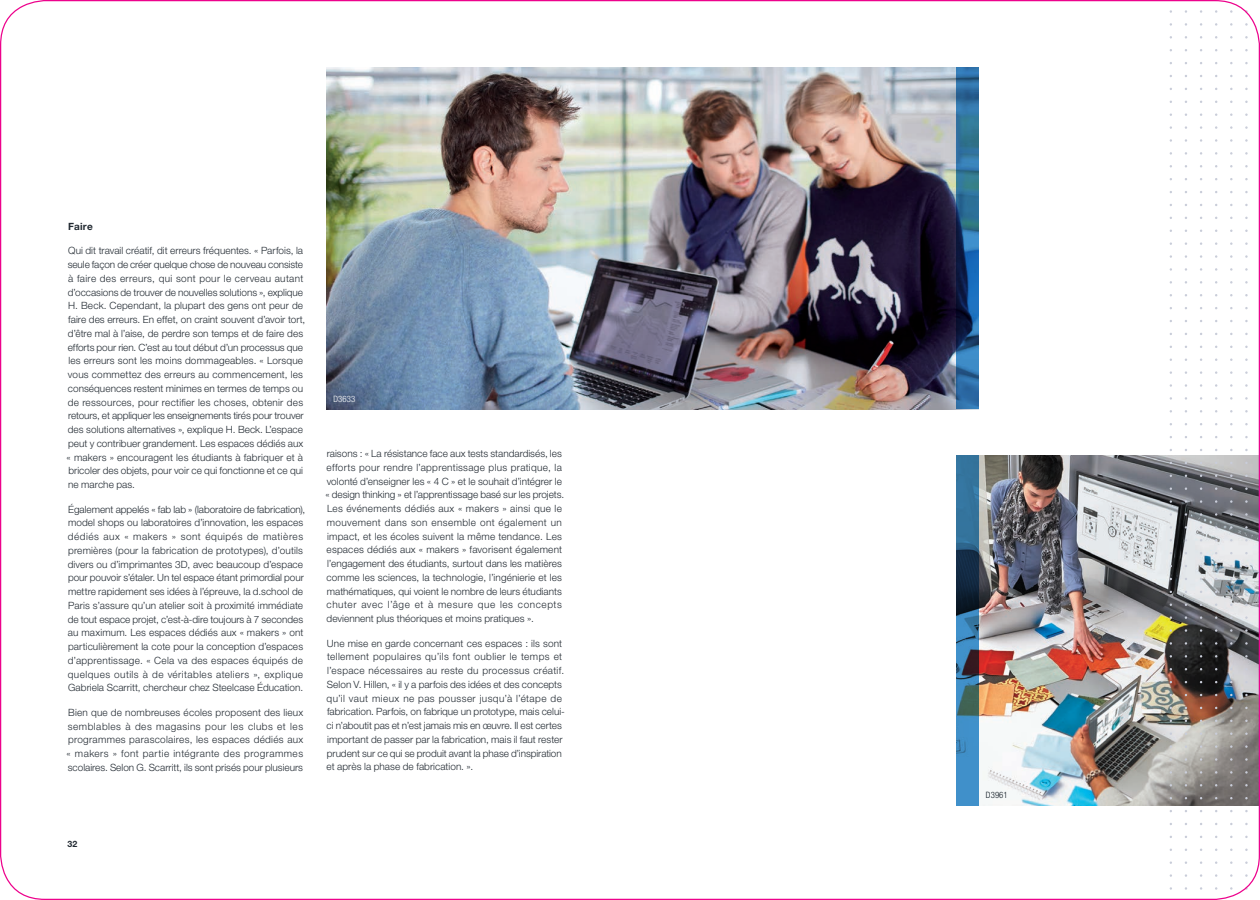
<style>
.page{position:relative;width:1260px;height:900px;background:#fff}
.page>*{position:absolute;margin:0;border:0;box-sizing:border-box;transform-origin:0 0}
.t1{font:300 10px/13.8px "Helvetica Neue LT Pro";letter-spacing:.005em;color:#222a32}
.t2{font:700 10px "Helvetica Neue LT Pro";letter-spacing:.025em;color:#222a32}
.t3{font:300 condensed 8.75px "Helvetica Neue LT Pro";letter-spacing:.01em;color:#fff}
.t4{font:300 condensed 8.75px "Helvetica Neue LT Pro";letter-spacing:.01em;color:#0d1720}
.t5{font:700 8.75px "Helvetica Neue LT Pro";color:#222a32}
</style>
<div class="page">
<img style="left:0;top:0;width:1260px;height:900px">
<p class="t2" style="left:68px;top:220px;width:26px">Faire</p>
<p class="t1" style="left:67px;top:244px;width:240px">Qui dit travail créatif, dit erreurs fréquentes. « Parfois, la seule façon de créer quelque chose de nouveau consiste à faire des erreurs, qui sont pour le cerveau autant d’occasions de trouver de nouvelles solutions », explique H. Beck. Cependant, la plupart des gens ont peur de faire des erreurs. En effet, on craint souvent d’avoir tort, d’être mal à l’aise, de perdre son temps et de faire des efforts pour rien. C’est au tout début d’un processus que les erreurs sont les moins dommageables. « Lorsque vous commettez des erreurs au commencement, les conséquences restent minimes en termes de temps ou de ressources, pour rectifier les choses, obtenir des retours, et appliquer les enseignements tirés pour trouver des solutions alternatives », explique H. Beck. L’espace peut y contribuer grandement. Les espaces dédiés aux « makers » encouragent les étudiants à fabriquer et à bricoler des objets, pour voir ce qui fonctionne et ce qui ne marche pas.</p>
<p class="t1" style="left:68px;top:502px;width:239px">Également appelés « fab lab » (laboratoire de fabrication), model shops ou laboratoires d’innovation, les espaces dédiés aux « makers » sont équipés de matières premières (pour la fabrication de prototypes), d’outils divers ou d’imprimantes 3D, avec beaucoup d’espace pour pouvoir s’étaler. Un tel espace étant primordial pour mettre rapidement ses idées à l’épreuve, la d.school de Paris s’assure qu’un atelier soit à proximité immédiate de tout espace projet, c’est-à-dire toujours à 7 secondes au maximum. Les espaces dédiés aux « makers » ont particulièrement la cote pour la conception d’espaces d’apprentissage. « Cela va des espaces équipés de quelques outils à de véritables ateliers », explique Gabriela Scarritt, chercheur chez Steelcase Éducation.</p>
<p class="t1" style="left:67px;top:705px;width:238px;text-align:justify">Bien que de nombreuses écoles proposent des lieux semblables à des magasins pour les clubs et les programmes parascolaires, les espaces dédiés aux « makers » font partie intégrante des programmes scolaires. Selon G. Scarritt, ils sont prisés pour plusieurs</p>
<p class="t3" style="left:333px;top:394px;width:23px">D3633</p>
<p class="t1" style="left:325px;top:447px;width:240px">raisons : « La résistance face aux tests standardisés, les efforts pour rendre l’apprentissage plus pratique, la volonté d’enseigner les « 4 C » et le souhait d’intégrer le « design thinking » et l’apprentissage basé sur les projets.<br>Les événements dédiés aux « makers » ainsi que le mouvement dans son ensemble ont également un impact, et les écoles suivent la même tendance. Les espaces dédiés aux « makers » favorisent également l’engagement des étudiants, surtout dans les matières comme les sciences, la technologie, l’ingénierie et les mathématiques, qui voient le nombre de leurs étudiants chuter avec l’âge et à mesure que les concepts deviennent plus théoriques et moins pratiques ».</p>
<p class="t1" style="left:327px;top:636px;width:240px">Une mise en garde concernant ces espaces : ils sont tellement populaires qu’ils font oublier le temps et l’espace nécessaires au reste du processus créatif.<br>Selon V. Hillen, « il y a parfois des idées et des concepts qu’il vaut mieux ne pas pousser jusqu’à l’étape de fabrication. Parfois, on fabrique un prototype, mais celui&shy;ci n’aboutit pas et n’est jamais mis en œuvre. Il est certes important de passer par la fabrication, mais il faut rester prudent sur ce qui se produit avant la phase d’inspiration et après la phase de fabrication. ».</p>
<p class="t5" style="left:68px;top:839px;width:11px">32</p>
<p class="t4" style="left:986px;top:790px;width:23px">D3961</p>
</div>
